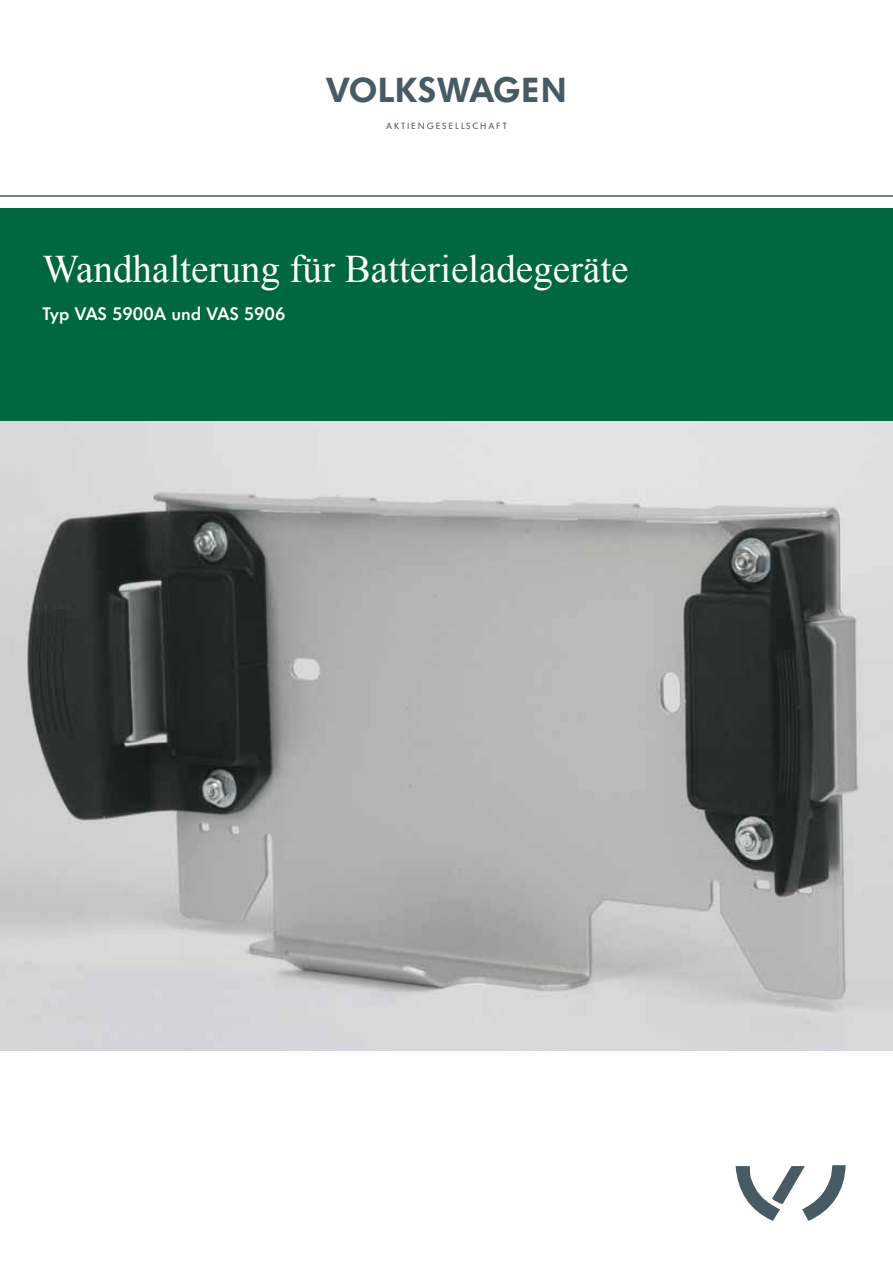
<style>
.page{position:relative;width:893px;height:1263px;background:#fff}
.page>*{position:absolute;margin:0;border:0;box-sizing:border-box;transform-origin:0 0}
.t1{font:39px "Times New Roman";color:#fff}
.t2{font:900 34.5px "VW Headline OT";letter-spacing:-.005em;color:#485a63}
.t3{font:600 18px "VW Headline OT";color:#fff}
.t4{font:9px "VW Headline OT";letter-spacing:.2em;color:#485a63}
</style>
<div class="page">
<div style="left:0;top:208px;width:893px;height:842px;background:#006841"></div>
<svg style="left:736px;top:1165px;width:110px;height:55px"></svg>
<hr style="left:0;top:195px;width:893px;height:2px;background:#485a63">
<img style="left:0;top:421px;width:893px;height:629px">
<p class="t2" style="left:326px;top:67px;width:243px">VOLKSWAGEN</p>
<p class="t4" style="left:386px;top:121px;width:122px">AKTIENGESELLSCHAFT</p>
<p class="t1" style="left:43px;top:243px;width:588px">Wandhalterung für Batterieladegeräte</p>
<p class="t3" style="left:43px;top:301px;width:244px">Typ VAS 5900A und VAS 5906</p>
</div>
